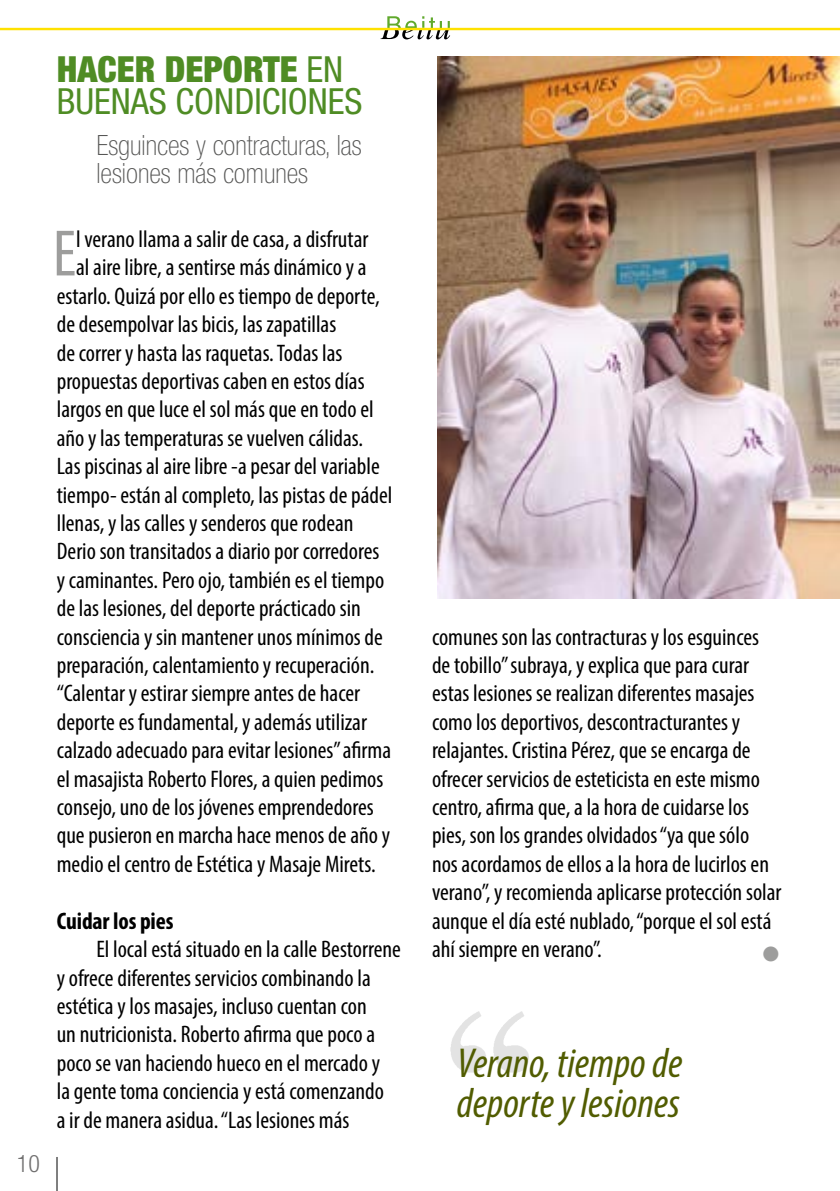
<style>
.page{position:relative;width:840px;height:1191px;background:#fff}
.page>*{position:absolute;margin:0;border:0;box-sizing:border-box;transform-origin:0 0}
.t1{font:condensed 66.2px "Myriad Pro";color:#9d9d9c}
.t2{font:italic condensed 42px/40px "Myriad Pro";color:#515c01}
.t3{font:300 condensed 40px "Helvetica";color:#9d9d9c}
.t4{font:condensed 36px/32px "Helvetica Neue LT Std";color:#4f8c24}
.t5{font:100 condensed 28px/28.8px "Helvetica Neue";color:#575756}
.t6{font:condensed 24px/28.4px "Myriad Pro";color:#000}
.t7{font:700 condensed 24px "Myriad Pro";letter-spacing:-.005em;color:#000}
.t8{font:300 condensed 24px "Helvetica Neue";color:#706f6f}
.s1{font-weight:900}
</style>
<div class="page">
<svg style="left:380px;top:16px;width:70px;height:23px"></svg>
<hr style="left:0;top:28px;width:839px;height:2px;background:#ffe100">
<hr style="left:57px;top:1157px;width:1px;height:34px;background:#000">
<img style="left:437px;top:57px;width:402px;height:541px">
<img style="left:450px;top:1011px;width:79px;height:62px">
<h3 class="t4" style="left:57px;top:53px;width:307px"><span class="s1">HACER DEPORTE</span> EN<br>BUENAS CONDICIONES</h3>
<p class="t5" style="left:96px;top:130px;width:266px">Esguinces y contracturas, las lesiones más comunes</p>
<p class="t8" style="left:17px;top:1150px;width:25px">10</p>
<h1 class="t1" style="left:53px;top:213px;width:25px">E</h1>
<p class="t6" style="left:76px;top:225px;width:293px">l verano llama a salir de casa, a disfrutar</p>
<p class="t6" style="left:76px;top:253px;width:291px">al aire libre, a sentirse más dinámico y a</p>
<p class="t6" style="left:57px;top:281px;width:324px">estarlo. Quizá por ello es tiempo de deporte,</p>
<p class="t6" style="left:57px;top:310px;width:281px">de desempolvar las bicis, las zapatillas</p>
<p class="t6" style="left:57px;top:338px;width:287px">de correr y hasta las raquetas. Todas las</p>
<p class="t6" style="left:57px;top:366px;width:309px">propuestas deportivas caben en estos días</p>
<p class="t6" style="left:57px;top:395px;width:318px">largos en que luce el sol más que en todo el</p>
<p class="t6" style="left:57px;top:423px;width:308px">año y las temperaturas se vuelven cálidas.</p>
<p class="t6" style="left:57px;top:452px;width:324px">Las piscinas al aire libre -a pesar del variable</p>
<p class="t6" style="left:57px;top:480px;width:337px">tiempo- están al completo, las pistas de pádel</p>
<p class="t6" style="left:57px;top:508px;width:298px">llenas, y las calles y senderos que rodean</p>
<p class="t6" style="left:57px;top:537px;width:324px">Derio son transitados a diario por corredores</p>
<p class="t6" style="left:57px;top:565px;width:329px">y caminantes. Pero ojo, también es el tiempo</p>
<p class="t6" style="left:57px;top:594px;width:305px">de las lesiones, del deporte prácticado sin</p>
<p class="t6" style="left:57px;top:622px;width:327px">consciencia y sin mantener unos mínimos de</p>
<p class="t6" style="left:57px;top:650px;width:319px">preparación, calentamiento y recuperación.</p>
<p class="t6" style="left:57px;top:679px;width:305px">“Calentar y estirar siempre antes de hacer</p>
<p class="t6" style="left:57px;top:707px;width:311px">deporte es fundamental, y además utilizar</p>
<p class="t6" style="left:57px;top:736px;width:336px">calzado adecuado para evitar lesiones” afirma</p>
<p class="t6" style="left:57px;top:764px;width:328px">el masajista Roberto Flores, a quien pedimos</p>
<p class="t6" style="left:57px;top:792px;width:318px">consejo, uno de los jóvenes emprendedores</p>
<p class="t6" style="left:57px;top:821px;width:335px">que pusieron en marcha hace menos de año y</p>
<p class="t6" style="left:57px;top:849px;width:320px">medio el centro de Estética y Masaje Mirets.</p>
<p class="t7" style="left:57px;top:905px;width:118px">Cuidar los pies</p>
<p class="t6" style="left:57px;top:934px;width:345px;text-indent:40px">El local está situado en la calle Bestorrene y ofrece diferentes servicios combinando la estética y los masajes, incluso cuentan con<br>un nutricionista. Roberto afirma que poco a poco se van haciendo hueco en el mercado y<br>la gente toma conciencia y está comenzando<br>a ir de manera asidua. “Las lesiones más</p>
<p class="t6" style="left:432px;top:622px;width:351px">comunes son las contracturas y los esguinces de tobillo” subraya, y explica que para curar estas lesiones se realizan diferentes masajes como los deportivos, descontracturantes y relajantes. Cristina Pérez, que se encarga de ofrecer servicios de esteticista en este mismo centro, afirma que, a la hora de cuidarse los pies, son los grandes olvidados “ya que sólo<br>nos acordamos de ellos a la hora de lucirlos en verano”, y recomienda aplicarse protección solar aunque el día esté nublado, “porque el sol está ahí siempre en verano”.</p>
<h3 class="t3" style="left:758px;top:931px;width:26px">•</h3>
<h2 class="t2" style="left:456px;top:1042px;width:227px">Verano, tiempo de deporte y lesiones</h2>
</div>
